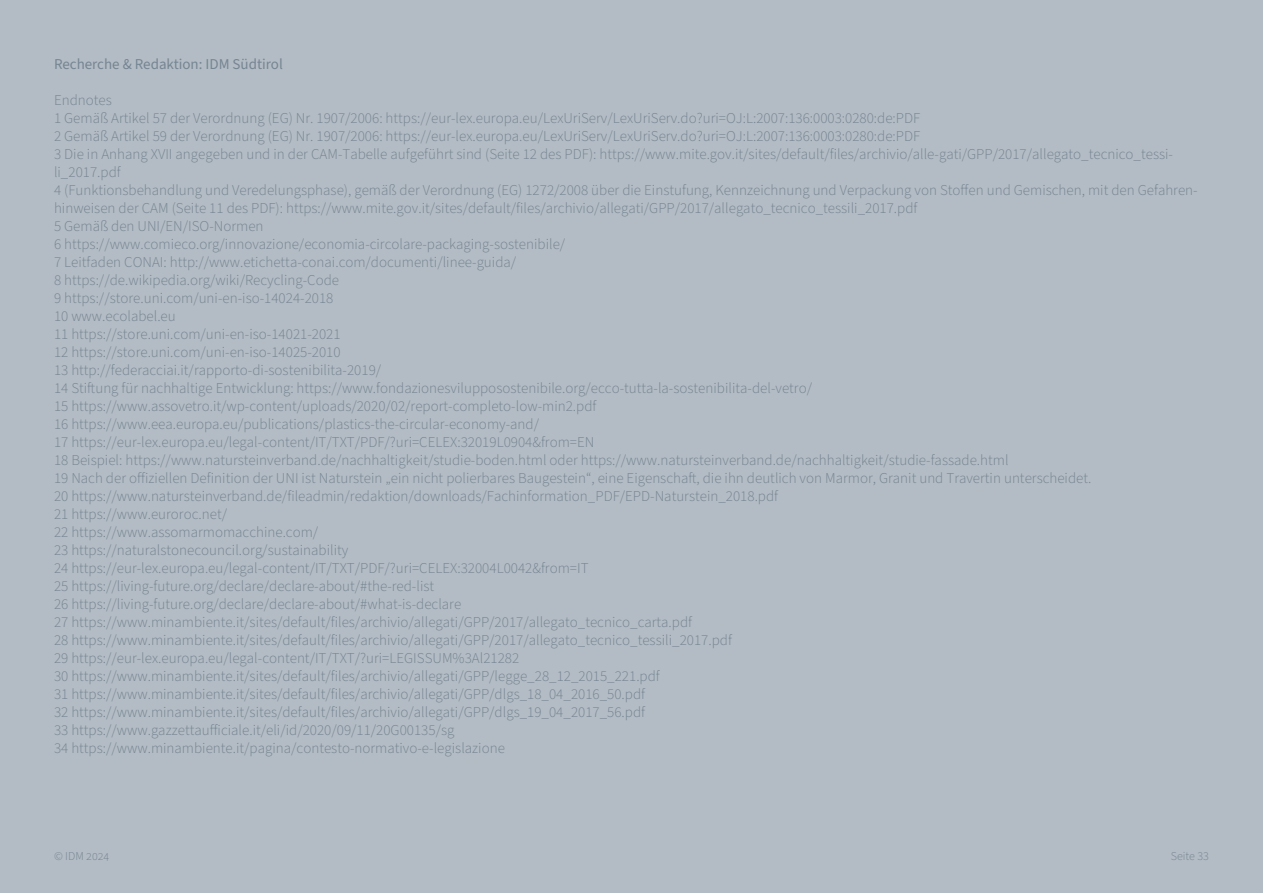
<style>
.page{position:relative;width:1263px;height:893px;background:#b3bcc4}
.page>*{position:absolute;margin:0;border:0;box-sizing:border-box;transform-origin:0 0}
.t1{font:300 15px/18px "Source Sans 3";color:#758592}
.t2{font:15px "Source Sans 3";color:#758592}
.t3{font:300 12px "Source Sans 3";color:#758592}
</style>
<div class="page">
<p class="t2" style="left:54px;top:54px;width:230px">Recherche &amp; Redaktion: IDM Südtirol</p>
<p class="t1" style="left:54px;top:92px;width:1145px">Endnotes<br>1 Gemäß Artikel 57 der Verordnung (EG) Nr. 1907/2006: https://eur-lex.europa.eu/LexUriServ/LexUriServ.do?uri=OJ:L:2007:136:0003:0280:de:PDF<br>2 Gemäß Artikel 59 der Verordnung (EG) Nr. 1907/2006: https://eur-lex.europa.eu/LexUriServ/LexUriServ.do?uri=OJ:L:2007:136:0003:0280:de:PDF<br>3 Die in Anhang XVII angegeben und in der CAM-Tabelle aufgeführt sind (Seite 12 des PDF): https://www.mite.gov.it/sites/default/files/archivio/alle-gati/GPP/2017/allegato_tecnico_tessi&shy;li_2017.pdf<br>4 (Funktionsbehandlung und Veredelungsphase), gemäß der Verordnung (EG) 1272/2008 über die Einstufung, Kennzeichnung und Verpackung von Stoffen und Gemischen, mit den Gefahren&shy;hinweisen der CAM (Seite 11 des PDF): https://www.mite.gov.it/sites/default/files/archivio/allegati/GPP/2017/allegato_tecnico_tessili_2017.pdf<br>5 Gemäß den UNI/EN/ISO-Normen<br>6 https://www.comieco.org/innovazione/economia-circolare-packaging-sostenibile/<br>7 Leitfaden CONAI: http://www.etichetta-conai.com/documenti/linee-guida/<br>8 https://de.wikipedia.org/wiki/Recycling-Code<br>9 https://store.uni.com/uni-en-iso-14024-2018<br>10 www.ecolabel.eu<br>11 https://store.uni.com/uni-en-iso-14021-2021<br>12 https://store.uni.com/uni-en-iso-14025-2010<br>13 http://federacciai.it/rapporto-di-sostenibilita-2019/<br>14 Stiftung für nachhaltige Entwicklung: https://www.fondazionesvilupposostenibile.org/ecco-tutta-la-sostenibilita-del-vetro/<br>15 https://www.assovetro.it/wp-content/uploads/2020/02/report-completo-low-min2.pdf<br>16 https://www.eea.europa.eu/publications/plastics-the-circular-economy-and/<br>17 https://eur-lex.europa.eu/legal-content/IT/TXT/PDF/?uri=CELEX:32019L0904&amp;from=EN<br>18 Beispiel: https://www.natursteinverband.de/nachhaltigkeit/studie-boden.html oder https://www.natursteinverband.de/nachhaltigkeit/studie-fassade.html<br>19 Nach der offiziellen Definition der UNI ist Naturstein „ein nicht polierbares Baugestein“, eine Eigenschaft, die ihn deutlich von Marmor, Granit und Travertin unterscheidet.<br>20 https://www.natursteinverband.de/fileadmin/redaktion/downloads/Fachinformation_PDF/EPD-Naturstein_2018.pdf<br>21 https://www.euroroc.net/<br>22 https://www.assomarmomacchine.com/<br>23 https://naturalstonecouncil.org/sustainability<br>24 https://eur-lex.europa.eu/legal-content/IT/TXT/PDF/?uri=CELEX:32004L0042&amp;from=IT<br>25 https://living-future.org/declare/declare-about/#the-red-list<br>26 https://living-future.org/declare/declare-about/#what-is-declare<br>27 https://www.minambiente.it/sites/default/files/archivio/allegati/GPP/2017/allegato_tecnico_carta.pdf<br>28 https://www.minambiente.it/sites/default/files/archivio/allegati/GPP/2017/allegato_tecnico_tessili_2017.pdf<br>29 https://eur-lex.europa.eu/legal-content/IT/TXT/?uri=LEGISSUM%3Al21282<br>30 https://www.minambiente.it/sites/default/files/archivio/allegati/GPP/legge_28_12_2015_221.pdf<br>31 https://www.minambiente.it/sites/default/files/archivio/allegati/GPP/dlgs_18_04_2016_50.pdf<br>32 https://www.minambiente.it/sites/default/files/archivio/allegati/GPP/dlgs_19_04_2017_56.pdf<br>33 https://www.gazzettaufficiale.it/eli/id/2020/09/11/20G00135/sg<br>34 https://www.minambiente.it/pagina/contesto-normativo-e-legislazione</p>
<p class="t3" style="left:54px;top:848px;width:57px">© IDM 2024</p>
<p class="t3" style="left:1171px;top:848px;width:40px">Seite 33</p>
</div>
